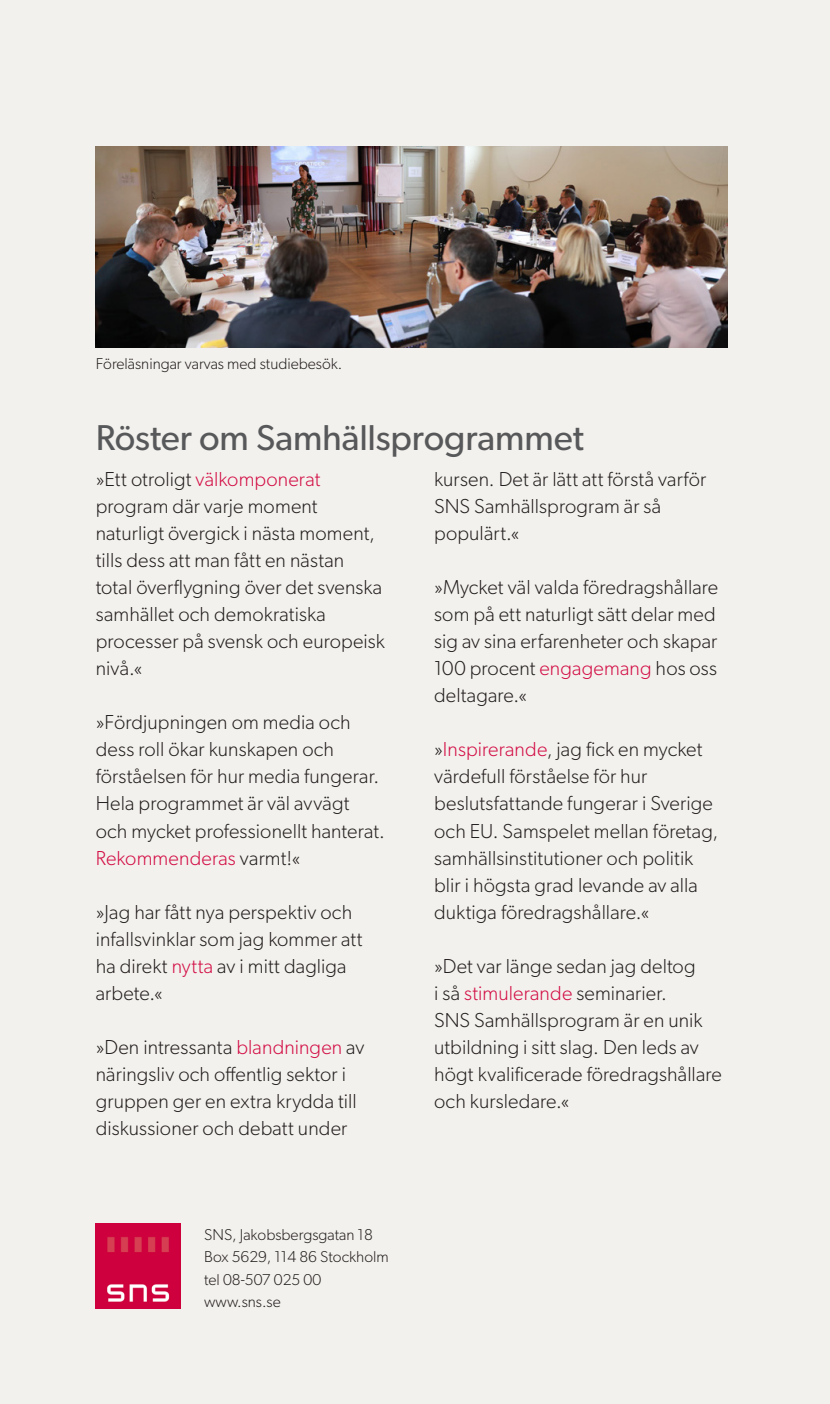
<style>
.page{position:relative;width:830px;height:1404px;background:#fff}
.page>*{position:absolute;margin:0;border:0;box-sizing:border-box;transform-origin:0 0}
.Rubrik{font:36px "Gibson";letter-spacing:-.005em;color:#57585a}
.Text{font:300 20.25px/27px "Gibson";letter-spacing:.005em;color:#231f20}
.Namnlista{font:300 15.75px "Gibson";color:#231f20}
.s1{color:#d20d44}
</style>
<div class="page">
<div style="left:0;top:0;width:829px;height:1403px;background:#f3f1ed"></div>
<img style="left:96px;top:147px;width:631px;height:201px">
<img style="left:96px;top:1223px;width:84px;height:84px">
<p class="Namnlista" style="left:96px;top:354px;width:248px">Föreläsningar varvas med studiebesök.</p>
<p class="Rubrik" style="left:96px;top:416px;width:489px">Röster om Samhällsprogrammet</p>
<p class="Text" style="left:96px;top:465px;width:290px">»Ett otroligt <span class="s1">välkomponerat </span>program där varje moment naturligt övergick i nästa moment, tills dess att man fått en nästan total överflygning över det svenska samhället och demokratiska processer på svensk och europeisk nivå.«</p>
<p class="Text" style="left:96px;top:708px;width:290px">»Fördjupningen om media och dess roll ökar kunskapen och förståelsen för hur media fungerar.<br>Hela programmet är väl avvägt och mycket professionellt hanterat.<br><span class="s1">Rekommenderas</span> varmt!«</p>
<p class="Text" style="left:96px;top:897px;width:268px">»Jag har fått nya perspektiv och infallsvinklar som jag kommer att ha direkt <span class="s1">nytta</span> av i mitt dagliga arbete.«</p>
<p class="Text" style="left:96px;top:1032px;width:270px">»Den intressanta <span class="s1">blandningen</span> av näringsliv och offentlig sektor i gruppen ger en extra krydda till diskussioner och debatt under</p>
<p class="Text" style="left:434px;top:465px;width:273px">kursen. Det är lätt att förstå varför<br>SNS Samhällsprogram är så populärt.«</p>
<p class="Text" style="left:434px;top:573px;width:285px;text-align:justify">»Mycket väl valda föredragshållare som på ett naturligt sätt delar med sig av sina erfarenheter och skapar 100 procent <span class="s1">engagemang</span> hos oss deltagare.«</p>
<p class="Text" style="left:434px;top:735px;width:285px">»<span class="s1">Inspirerande</span>, jag fick en mycket värdefull förståelse för hur beslutsfattande fungerar i Sverige och EU. Samspelet mellan företag, samhällsinstitutioner och politik blir i högsta grad levande av alla duktiga föredragshållare.«</p>
<p class="Text" style="left:434px;top:951px;width:289px">»Det var länge sedan jag deltog<br>i så <span class="s1">stimulerande</span> seminarier.<br>SNS Samhällsprogram är en unik utbildning i sitt slag. Den leds av högt kvalificerade föredragshållare och kursledare.«</p>
<p class="Namnlista" style="left:204px;top:1224px;width:170px">SNS, Jakobsbergsgatan 18</p>
<p class="Namnlista" style="left:204px;top:1246px;width:186px">Box 5629, 114 86 Stockholm</p>
<p class="Namnlista" style="left:204px;top:1269px;width:118px">tel 08-507 025 00</p>
<p class="Namnlista" style="left:204px;top:1291px;width:78px">www.sns.se</p>
</div>
